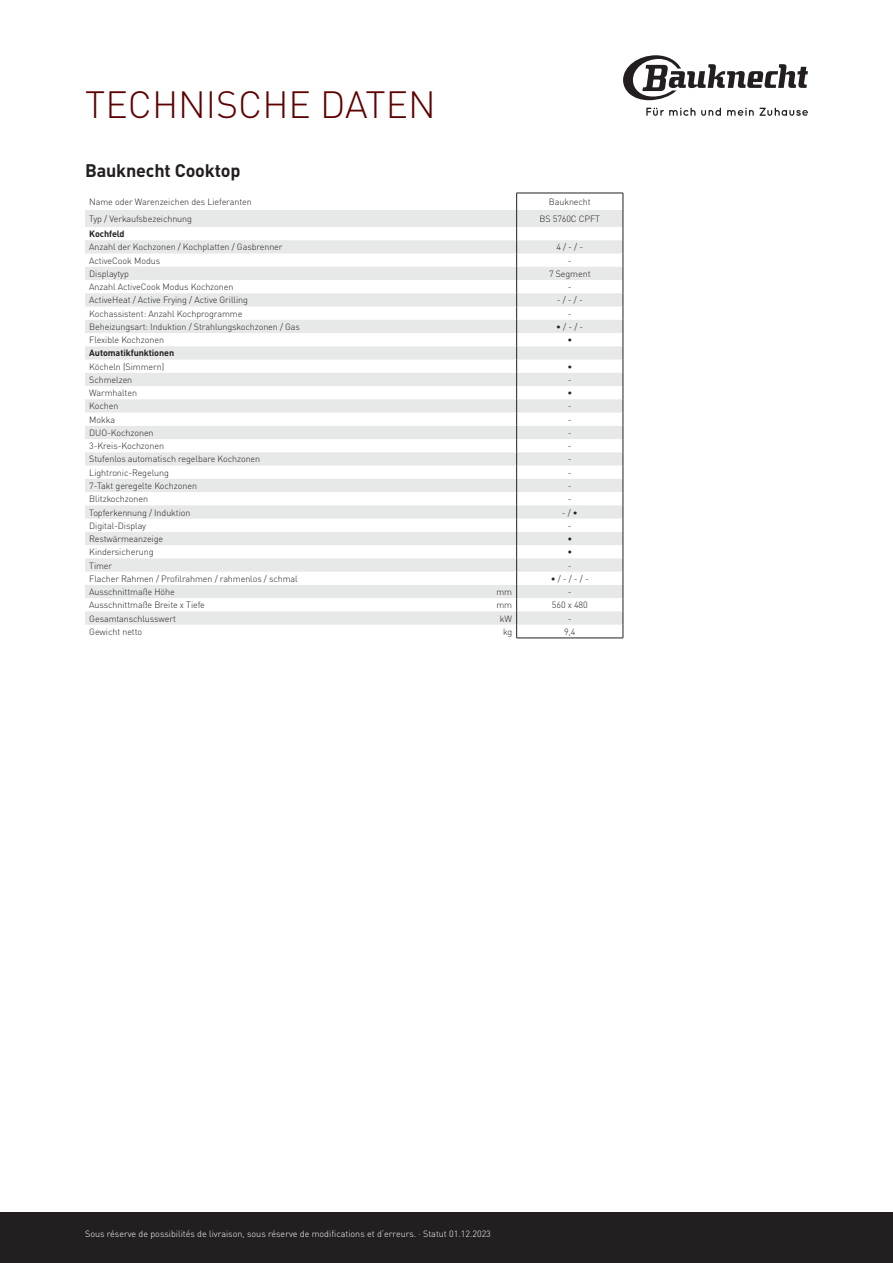
<style>
.page{position:relative;width:893px;height:1263px;background:#fff}
.page>*{position:absolute;margin:0;border:0;box-sizing:border-box;transform-origin:0 0}
.t1{font:300 37.5px "DIN Pro";color:#5d0000}
.t2{font:700 18px "DIN Pro";letter-spacing:-.01em;color:#231f20}
.t3{font:300 9px "DIN Pro";letter-spacing:-.01em;color:#231f20}
.t4{font:300 9px "DIN Pro";color:#fff}
.t5{font:700 9px "DIN Pro";letter-spacing:-.01em;color:#231f20}
</style>
<div class="page">
<div style="left:0;top:1212px;width:893px;height:51px;background:#231f20"></div>
<svg style="left:623px;top:55px;width:185px;height:45px"></svg>
<svg style="left:646px;top:108px;width:75px;height:8px"></svg>
<svg style="left:727px;top:108px;width:81px;height:8px"></svg>
<svg style="left:85px;top:210px;width:538px;height:415px;fill:#eeefef"></svg>
<svg style="left:516px;top:194px;width:1px;height:444px"></svg>
<hr style="left:516px;top:638px;width:107px;height:1px;background:#231f20">
<hr style="left:516px;top:193px;width:107px;height:1px;background:#231f20">
<svg style="left:623px;top:193px;width:1px;height:445px"></svg>
<h1 class="t1" style="left:85px;top:75px;width:352px">TECHNISCHE DATEN</h1>
<h2 class="t2" style="left:85px;top:155px;width:157px">Bauknecht Cooktop</h2>
<p class="t3" style="left:89px;top:195px;width:164px">Name oder Warenzeichen des Lieferanten</p>
<p class="t3" style="left:549px;top:195px;width:43px">Bauknecht</p>
<p class="t3" style="left:89px;top:212px;width:104px">Typ / Verkaufsbezeichnung</p>
<p class="t3" style="left:539px;top:212px;width:62px">BS 5760C CPFT</p>
<p class="t5" style="left:89px;top:226px;width:37px">Kochfeld</p>
<p class="t3" style="left:89px;top:240px;width:195px">Anzahl der Kochzonen / Kochplatten / Gasbrenner</p>
<p class="t3" style="left:556px;top:240px;width:28px">4 / - / -</p>
<p class="t3" style="left:89px;top:253px;width:72px">ActiveCook Modus</p>
<p class="t3" style="left:568px;top:253px;width:5px">-</p>
<p class="t3" style="left:89px;top:267px;width:41px">Displaytyp</p>
<p class="t3" style="left:549px;top:267px;width:43px">7 Segment</p>
<p class="t3" style="left:89px;top:280px;width:146px">Anzahl ActiveCook Modus Kochzonen</p>
<p class="t3" style="left:568px;top:280px;width:5px">-</p>
<p class="t3" style="left:89px;top:293px;width:160px">ActiveHeat / Active Frying / Active Grilling</p>
<p class="t3" style="left:557px;top:293px;width:28px">- / - / -</p>
<p class="t3" style="left:89px;top:306px;width:155px">Kochassistent: Anzahl Kochprogramme</p>
<p class="t3" style="left:568px;top:306px;width:5px">-</p>
<p class="t3" style="left:89px;top:320px;width:212px">Beheizungsart: Induktion / Strahlungskochzonen / Gas</p>
<p class="t3" style="left:556px;top:320px;width:29px">• / - / -</p>
<p class="t3" style="left:89px;top:333px;width:76px">Flexible Kochzonen</p>
<p class="t3" style="left:567px;top:333px;width:6px">•</p>
<p class="t5" style="left:89px;top:346px;width:86px">Automatikfunktionen</p>
<p class="t3" style="left:89px;top:359px;width:76px">Köcheln (Simmern)</p>
<p class="t3" style="left:567px;top:359px;width:6px">•</p>
<p class="t3" style="left:89px;top:373px;width:45px">Schmelzen</p>
<p class="t3" style="left:568px;top:373px;width:5px">-</p>
<p class="t3" style="left:89px;top:386px;width:49px">Warmhalten</p>
<p class="t3" style="left:567px;top:386px;width:6px">•</p>
<p class="t3" style="left:89px;top:399px;width:31px">Kochen</p>
<p class="t3" style="left:568px;top:399px;width:5px">-</p>
<p class="t3" style="left:89px;top:412px;width:27px">Mokka</p>
<p class="t3" style="left:568px;top:412px;width:5px">-</p>
<p class="t3" style="left:89px;top:426px;width:66px">DUO-Kochzonen</p>
<p class="t3" style="left:568px;top:426px;width:5px">-</p>
<p class="t3" style="left:89px;top:439px;width:76px">3-Kreis-Kochzonen</p>
<p class="t3" style="left:568px;top:439px;width:5px">-</p>
<p class="t3" style="left:89px;top:452px;width:172px">Stufenlos automatisch regelbare Kochzonen</p>
<p class="t3" style="left:568px;top:452px;width:5px">-</p>
<p class="t3" style="left:89px;top:465px;width:81px">Lightronic-Regelung</p>
<p class="t3" style="left:568px;top:465px;width:5px">-</p>
<p class="t3" style="left:89px;top:479px;width:109px">7-Takt geregelte Kochzonen</p>
<p class="t3" style="left:568px;top:479px;width:5px">-</p>
<p class="t3" style="left:89px;top:492px;width:60px">Blitzkochzonen</p>
<p class="t3" style="left:568px;top:492px;width:5px">-</p>
<p class="t3" style="left:89px;top:505px;width:103px">Topferkennung / Induktion</p>
<p class="t3" style="left:562px;top:505px;width:18px">- / •</p>
<p class="t3" style="left:89px;top:519px;width:58px">Digital-Display</p>
<p class="t3" style="left:568px;top:519px;width:5px">-</p>
<p class="t3" style="left:89px;top:532px;width:75px">Restwärmeanzeige</p>
<p class="t3" style="left:567px;top:532px;width:6px">•</p>
<p class="t3" style="left:89px;top:545px;width:66px">Kindersicherung</p>
<p class="t3" style="left:567px;top:545px;width:6px">•</p>
<p class="t3" style="left:89px;top:558px;width:24px">Timer</p>
<p class="t3" style="left:568px;top:558px;width:5px">-</p>
<p class="t3" style="left:89px;top:572px;width:210px">Flacher Rahmen / Profilrahmen / rahmenlos / schmal</p>
<p class="t3" style="left:551px;top:572px;width:40px">• / - / - / -</p>
<p class="t3" style="left:89px;top:585px;width:87px">Ausschnittmaße Höhe</p>
<p class="t3" style="left:496px;top:585px;width:17px">mm</p>
<p class="t3" style="left:568px;top:585px;width:5px">-</p>
<p class="t3" style="left:89px;top:598px;width:117px">Ausschnittmaße Breite x Tiefe</p>
<p class="t3" style="left:496px;top:598px;width:17px">mm</p>
<p class="t3" style="left:552px;top:598px;width:37px">560 x 480</p>
<p class="t3" style="left:89px;top:611px;width:88px">Gesamtanschlusswert</p>
<p class="t3" style="left:500px;top:611px;width:14px">kW</p>
<p class="t3" style="left:568px;top:611px;width:5px">-</p>
<p class="t3" style="left:89px;top:625px;width:55px">Gewicht netto</p>
<p class="t3" style="left:503px;top:625px;width:11px">kg</p>
<p class="t3" style="left:564px;top:624px;width:13px">9,4</p>
<p class="t4" style="left:85px;top:1226px;width:407px">Sous réserve de possibilités de livraison, sous réserve de modifications et d‘erreurs. · Statut 01.12.2023</p>
</div>
